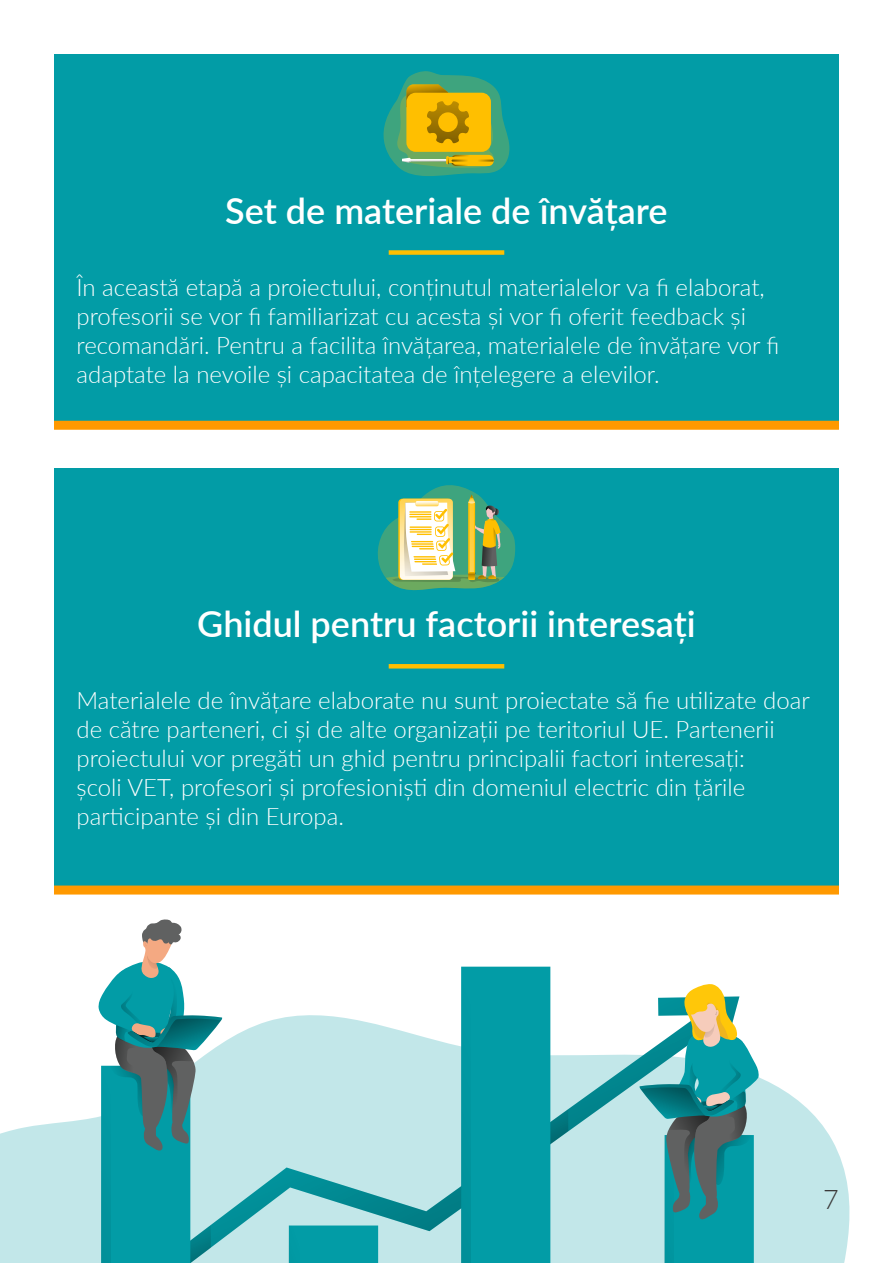
<style>
.page{position:relative;width:893px;height:1263px;background:#fff}
.page>*{position:absolute;margin:0;border:0;box-sizing:border-box;transform-origin:0 0}
.Main_Title{font:600 36px "Lato";color:#fff}
.Paragraph_Grey{font:300 27px "Lato";color:#3a3838}
.Paragraph_White{font:300 24px/28.8px "Lato";color:#fff}
</style>
<div class="page">
<svg style="left:0;top:1077px;width:850px;height:186px;fill:#c2e7e9"></svg>
<svg style="left:222px;top:1015px;width:417px;height:248px;background:#b5e0e2"></svg>
<div style="left:299px;top:1225px;width:79px;height:38px;background:#029ca6"></div>
<svg style="left:461px;top:967px;width:107px;height:296px;background:#1fa6af"></svg>
<svg style="left:98px;top:919px;width:124px;height:344px"></svg>
<div style="left:101px;top:1066px;width:9px;height:197px;background:#0196a0"></div>
<div style="left:289px;top:1225px;width:10px;height:38px;background:#019aa4"></div>
<div style="left:462px;top:966px;width:9px;height:297px;background:#0196a0"></div>
<svg style="left:639px;top:984px;width:120px;height:279px;background:#64aca8"></svg>
<div style="left:54px;top:54px;width:785px;height:371px;background:#029ca6"></div>
<div style="left:54px;top:421px;width:785px;height:9px;background:#f90"></div>
<div style="left:389px;top:250px;width:115px;height:5px;background:#ffbf00"></div>
<svg style="left:383px;top:71px;width:127px;height:105px"></svg>
<div style="left:54px;top:468px;width:785px;height:422px;background:#029ca6"></div>
<div style="left:54px;top:885px;width:785px;height:9px;background:#f90"></div>
<hr style="left:389px;top:664px;width:115px;height:4px;background:#ffbf00">
<svg style="left:377px;top:485px;width:138px;height:105px"></svg>
<p class="Main_Title" style="left:225px;top:185px;width:444px">Set de materiale de învățare</p>
<p class="Paragraph_White" style="left:77px;top:272px;width:704px">În această etapă a proiectului, conținutul materialelor va fi elaborat, profesorii se vor fi familiarizat cu acesta și vor fi oferit feedback și recomandări. Pentru a facilita învățarea, materialele de învățare vor fi adaptate la nevoile și capacitatea de înțelegere a elevilor.</p>
<p class="Main_Title" style="left:197px;top:598px;width:500px">Ghidul pentru factorii interesați</p>
<p class="Paragraph_White" style="left:77px;top:685px;width:735px">Materialele de învățare elaborate nu sunt proiectate să fie utilizate doar de către parteneri, ci și de alte organizații pe teritoriul UE. Partenerii proiectului vor pregăti un ghid pentru principalii factori interesați:<br>școli VET, profesori și profesioniști din domeniul electric din țările participante și din Europa.</p>
<p class="Paragraph_Grey" style="left:823px;top:1180px;width:17px">7</p>
</div>
